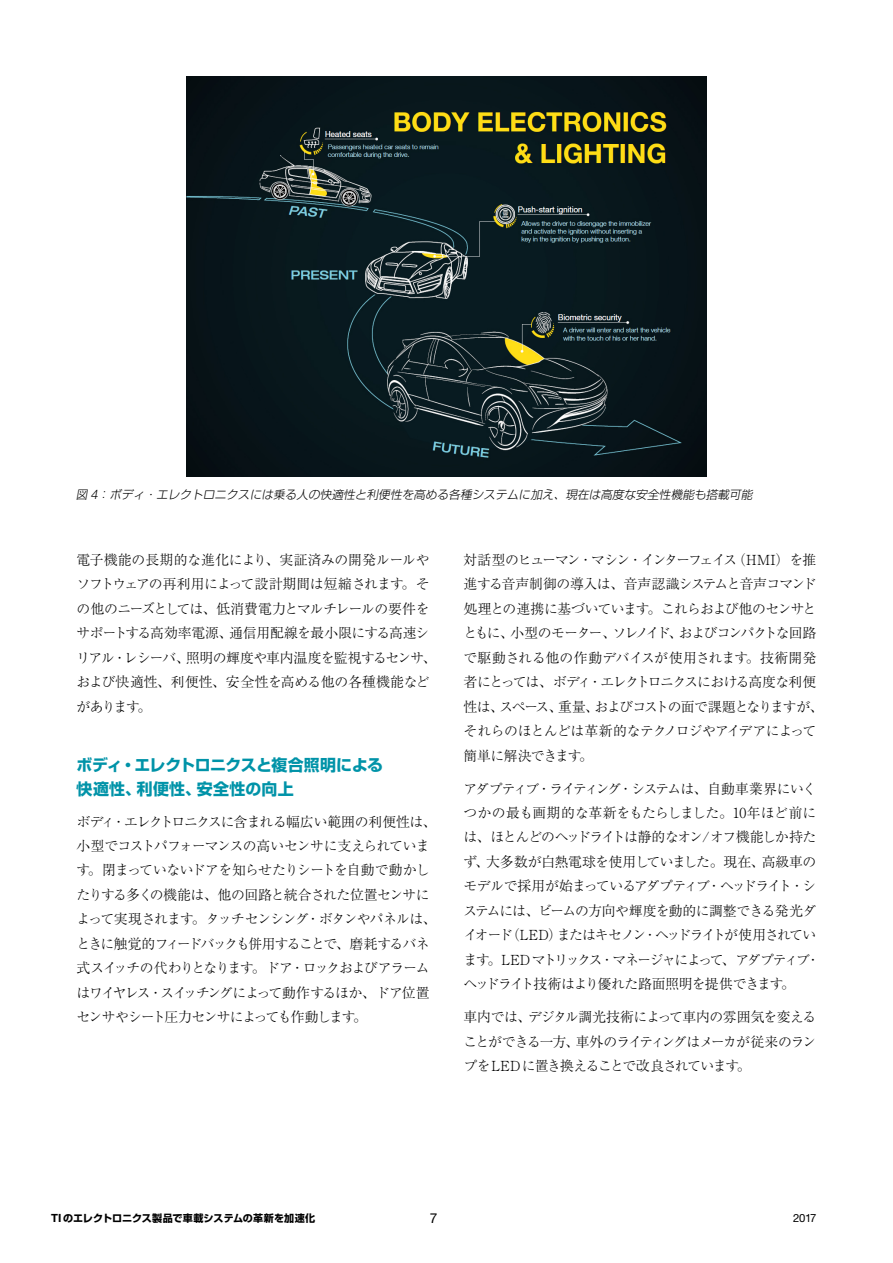
<style>
.page{position:relative;width:893px;height:1263px;background:#fff}
.page>*{position:absolute;margin:0;border:0;box-sizing:border-box;transform-origin:0 0}
.t1{font:700 15.9px/24.5px "Shin Go Pro";color:#0093a8}
.t2{font:300 13.8px/24.5px "Ryumin Pro";letter-spacing:-.06em;color:#000}
.t3{font:300 13.8px/24.5px "Ryumin Pro";letter-spacing:-.03em;color:#000}
.t4{font:13.65px "Helvetica Neue LT Std";color:#000}
.t5{font:italic 300 11.7px "Shin Go Pro";color:#000}
.t6{font:11.25px "Helvetica Neue LT Std";color:#000}
.t7{font:700 10.05px "Shin Go Pro";letter-spacing:.005em;color:#000}
.s1{font-family:"Helvetica Neue LT Std";font-size:13.05px}
.s2{font-family:"Helvetica Neue LT Std";font-size:11.25px}
</style>
<div class="page">
<img style="left:186px;top:77px;width:521px;height:400px">
<p class="t5" style="left:76px;top:485px;width:681px">図 <span class="s1">4</span>：ボディ・エレクトロニクスには乗る人の快適性と利便性を高める各種システムに加え、現在は高度な安全性機能も搭載可能</p>
<p class="t3" style="left:77px;top:546px;width:361px">電子機能の長期的な進化により、実証済みの開発ルールやソフトウェアの再利用によって設計期間は短縮されます。その他のニーズとしては、低消費電力とマルチレールの要件をサポートする高効率電源、通信用配線を最小限にする高速シリアル・レシーバ、照明の輝度や車内温度を監視するセンサ、および快適性、利便性、安全性を高める他の各種機能などがあります。</p>
<p class="t1" style="left:77px;top:751px;width:308px">ボディ・エレクトロニクスと複合照明による快適性、利便性、安全性の向上</p>
<p class="t2" style="left:77px;top:808px;width:361px">ボディ・エレクトロニクスに含まれる幅広い範囲の利便性は、小型でコストパフォーマンスの高いセンサに支えられています。閉まっていないドアを知らせたりシートを自動で動かしたりする多くの機能は、他の回路と統合された位置センサによって実現されます。タッチセンシング・ボタンやパネルは、ときに触覚的フィードバックも併用することで、磨耗するバネ式スイッチの代わりとなります。ドア・ロックおよびアラームはワイヤレス・スイッチングによって動作するほか、ドア位置センサやシート圧力センサによっても作動します。</p>
<p class="t2" style="left:463px;top:546px;width:361px">対話型のヒューマン・マシン・インターフェイス（HMI）を推進する音声制御の導入は、音声認識システムと音声コマンド処理との連携に基づいています。これらおよび他のセンサとともに、小型のモーター、ソレノイド、およびコンパクトな回路で駆動される他の作動デバイスが使用されます。技術開発者にとっては、ボディ・エレクトロニクスにおける高度な利便性は、スペース、重量、およびコストの面で課題となりますが、それらのほとんどは革新的なテクノロジやアイデアによって簡単に解決できます。</p>
<p class="t2" style="left:463px;top:775px;width:358px">アダプティブ・ライティング・システムは、自動車業界にいくつかの最も画期的な革新をもたらしました。10年ほど前には、ほとんどのヘッドライトは静的なオン/オフ機能しか持たず、大多数が白熱電球を使用していました。現在、高級車のモデルで採用が始まっているアダプティブ・ヘッドライト・システムには、ビームの方向や輝度を動的に調整できる発光ダイオード（LED）またはキセノン・ヘッドライトが使用されています。LED マトリックス・マネージャによって、アダプティブ・ヘッドライト技術はより優れた路面照明を提供できます。</p>
<p class="t2" style="left:463px;top:1003px;width:354px;text-align:justify">車内では、デジタル調光技術によって車内の雰囲気を変えることができる一方、車外のライティングはメーカが従来のランプをLED に置き換えることで改良されています。</p>
<p class="t7" style="left:51px;top:1210px;width:266px"><span class="s2">TI</span>のエレクトロニクス製品で車載システムの革新を加速化</p>
<p class="t4" style="left:430px;top:1210px;width:9px">7</p>
<p class="t6" style="left:793px;top:1211px;width:25px">2017</p>
</div>
